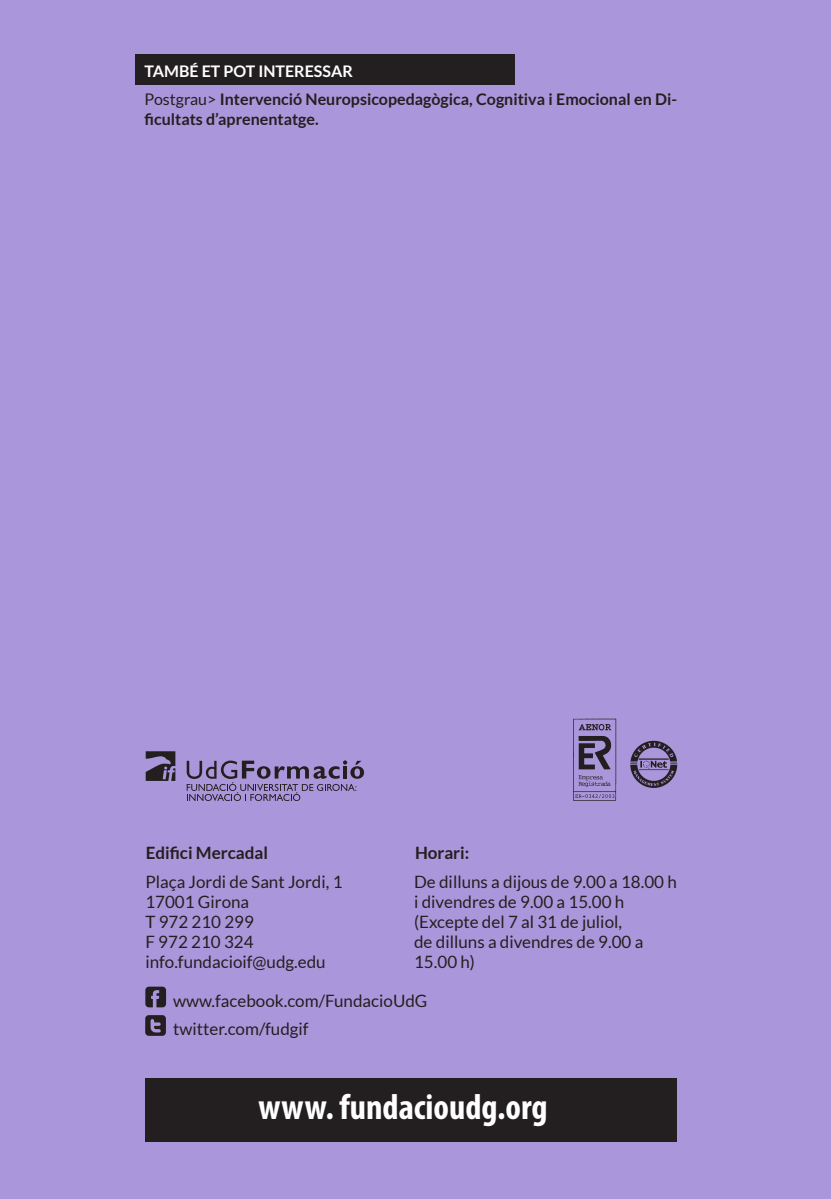
<style>
.page{position:relative;width:831px;height:1199px;background:#fff}
.page>*{position:absolute;margin:0;border:0;box-sizing:border-box;transform-origin:0 0}
.t1{font:700 condensed 36px "Myriad Pro";color:#fff}
.t2{font:17px/20px "Lato";color:#231f20}
.t3{font:700 17px "Lato";color:#231f20}
.t4{font:700 16px/20px "Lato";color:#231f20}
.t5{font:700 16px "Lato";color:#fff}
.s1{font-weight:400}
</style>
<div class="page">
<div style="left:0;top:0;width:830px;height:1199px;background:#aa97db"></div>
<img style="left:573px;top:718px;width:104px;height:83px">
<svg style="left:146px;top:751px;width:29px;height:30px"></svg>
<svg style="left:187px;top:760px;width:177px;height:41px"></svg>
<div style="left:145px;top:1077px;width:532px;height:64px;background:#231f20"></div>
<svg style="left:145px;top:986px;width:21px;height:21px"></svg>
<svg style="left:145px;top:1015px;width:21px;height:21px"></svg>
<div style="left:135px;top:54px;width:380px;height:31px;background:#231f20"></div>
<svg style="left:830px;top:0;width:1px;height:1199px"></svg>
<p class="t5" style="left:144px;top:62px;width:210px">TAMBÉ ET POT INTERESSAR</p>
<p class="t4" style="left:144px;top:89px;width:534px"><span class="s1">Postgrau&gt;</span> Intervenció Neuropsicopedagògica, Cognitiva i Emocional en Di&shy;ficultats d’aprenentatge.</p>
<p class="t3" style="left:146px;top:843px;width:124px">Edifici Mercadal</p>
<p class="t3" style="left:415px;top:843px;width:56px">Horari:</p>
<p class="t2" style="left:145px;top:872px;width:199px">Plaça Jordi de Sant Jordi, 1</p>
<p class="t2" style="left:145px;top:892px;width:105px">17001 Girona</p>
<p class="t2" style="left:145px;top:912px;width:110px">T 972 210 299</p>
<p class="t2" style="left:145px;top:932px;width:110px">F 972 210 324</p>
<p class="t2" style="left:145px;top:952px;width:182px">info.fundacioif@udg.edu</p>
<p class="t2" style="left:414px;top:872px;width:264px">De dilluns a dijous de 9.00 a 18.00 h</p>
<p class="t2" style="left:414px;top:892px;width:212px">i divendres de 9.00 a 15.00 h</p>
<p class="t2" style="left:414px;top:912px;width:209px">(Excepte del 7 al 31 de juliol,</p>
<p class="t2" style="left:414px;top:932px;width:231px">de dilluns a divendres de 9.00 a<br>15.00 h)</p>
<p class="t2" style="left:173px;top:990px;width:256px">www.facebook.com/FundacioUdG</p>
<p class="t2" style="left:173px;top:1018px;width:137px">twitter.com/fudgif</p>
<p class="t1" style="left:258px;top:1084px;width:291px">www. fundacioudg.org</p>
</div>
